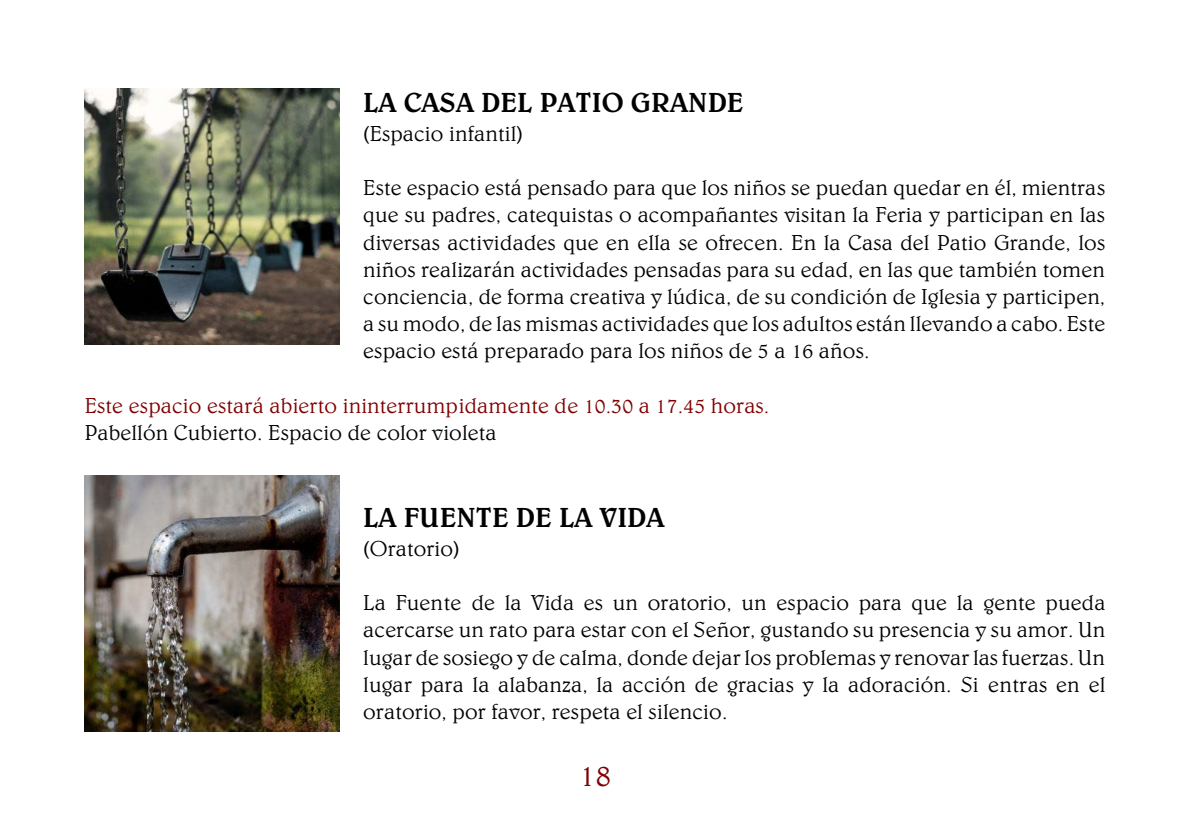
<style>
.page{position:relative;width:1191px;height:840px;background:#fff}
.page>*{position:absolute;margin:0;border:0;box-sizing:border-box;transform-origin:0 0}
.t1{font:300 32px "Belwe BT";color:#800000}
.t2{font:300 28px "Belwe BT";color:#000}
.t3{font:300 22px/27.2px "Belwe BT";color:#000;text-align:justify}
.t4{font:300 22px "Belwe BT";color:#800000}
</style>
<div class="page">
<img style="left:84px;top:88px;width:255px;height:256px">
<img style="left:84px;top:475px;width:255px;height:256px">
<p class="t2" style="left:363px;top:91px;width:382px">LA CASA DEL PATIO GRANDE</p>
<p class="t3" style="left:363px;top:122px;width:161px">(Espacio infantil)</p>
<p class="t3" style="left:363px;top:176px;width:743px">Este espacio está pensado para que los niños se puedan quedar en él, mientras que su padres, catequistas o acompañantes visitan la Feria y participan en las diversas actividades que en ella se ofrecen. En la Casa del Patio Grande, los niños realizarán actividades pensadas para su edad, en las que también tomen conciencia, de forma creativa y lúdica, de su condición de Iglesia y participen, a su modo, de las mismas actividades que los adultos están llevando a cabo. Este espacio está preparado para los niños de 5 a 16 años.</p>
<p class="t4" style="left:85px;top:395px;width:686px">Este espacio estará abierto ininterrumpidamente de 10.30 a 17.45 horas.</p>
<p class="t3" style="left:85px;top:420px;width:413px">Pabellón Cubierto. Espacio de color violeta</p>
<p class="t2" style="left:363px;top:506px;width:303px">LA FUENTE DE LA VIDA</p>
<p class="t3" style="left:363px;top:536px;width:98px">(Oratorio)</p>
<p class="t3" style="left:363px;top:590px;width:743px">La Fuente de la Vida es un oratorio, un espacio para que la gente pueda acercarse un rato para estar con el Señor, gustando su presencia y su amor. Un lugar de sosiego y de calma, donde dejar los problemas y renovar las fuerzas. Un lugar para la alabanza, la acción de gracias y la adoración. Si entras en el oratorio, por favor, respeta el silencio.</p>
<h1 class="t1" style="left:579px;top:761px;width:33px">18</h1>
</div>
